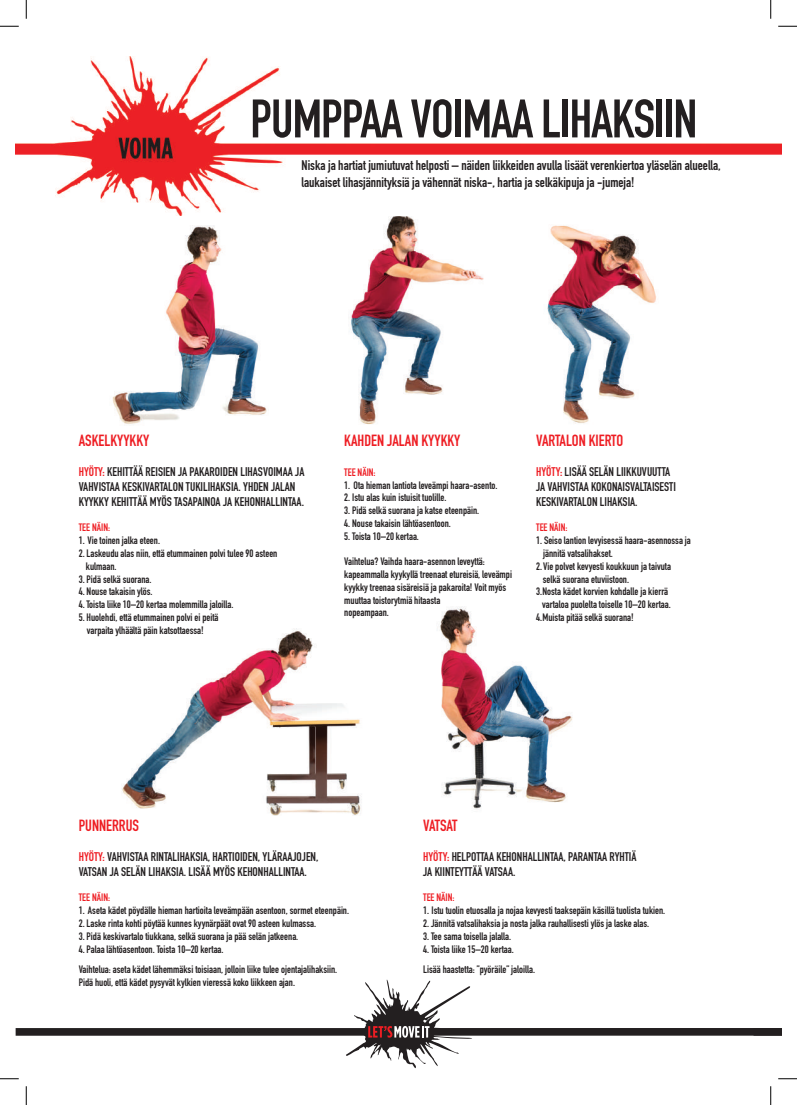
<style>
.page{position:relative;width:797px;height:1105px;background:#fff}
.page>*{position:absolute;margin:0;border:0;box-sizing:border-box;transform-origin:0 0}
.t1{font:53.25px "DIN Engschrift LT";letter-spacing:-.02em;color:#231f20}
.t2{font:16px "DIN Engschrift LT";color:#ee1d23}
.t3{font:13.75px/16.5px "DIN Engschrift LT";color:#231f20}
.t4{font:12.38px/14.9px "DIN Engschrift LT";color:#231f20}
.t5{font:10.62px/12.8px "DIN Engschrift LT";color:#231f20}
.t6{font:10.62px "DIN Engschrift LT";color:#ee1d23}
.s1{color:#ee1d23}
</style>
<div class="page">
<svg style="left:16px;top:979px;width:737px;height:90px"></svg>
<svg style="left:368px;top:1026px;width:61px;height:12px"></svg>
<svg style="left:753px;top:1028px;width:28px;height:8px"></svg>
<img style="left:350px;top:216px;width:134px;height:209px">
<img style="left:112px;top:225px;width:155px;height:199px">
<img style="left:122px;top:628px;width:240px;height:188px">
<img style="left:547px;top:225px;width:110px;height:199px">
<img style="left:440px;top:607px;width:133px;height:202px">
<img style="left:16px;top:57px;width:765px;height:158px">
<svg style="left:0;top:25px;width:19px;height:2px"></svg>
<svg style="left:778px;top:25px;width:19px;height:2px"></svg>
<svg style="left:0;top:1078px;width:19px;height:1px"></svg>
<svg style="left:778px;top:1078px;width:19px;height:1px"></svg>
<svg style="left:25px;top:0;width:2px;height:19px"></svg>
<svg style="left:25px;top:1086px;width:2px;height:19px"></svg>
<svg style="left:770px;top:0;width:1px;height:19px"></svg>
<svg style="left:770px;top:1086px;width:1px;height:19px"></svg>
<h1 class="t1" style="left:250px;top:87px;width:448px">PUMPPAA VOIMAA LIHAKSIIN</h1>
<p class="t3" style="left:301px;top:157px;width:421px">Niska ja hartiat jumiutuvat helposti – näiden liikkeiden avulla lisäät verenkiertoa yläselän alueella, laukaiset lihasjännityksiä ja vähennät niska-, hartia ja selkäkipuja ja -jumeja!</p>
<h2 class="t2" style="left:79px;top:431px;width:72px">ASKELKYYKKY</h2>
<p class="t4" style="left:79px;top:464px;width:227px"><span class="s1">HYÖTY:</span> KEHITTÄÄ REISIEN JA PAKAROIDEN LIHASVOIMAA JA<br>VAHVISTAA KESKIVARTALON TUKILIHAKSIA. YHDEN JALAN<br>KYYKKY KEHITTÄÄ MYÖS TASAPAINOA JA KEHONHALLINTAA.</p>
<p class="t6" style="left:79px;top:521px;width:33px">TEE NÄIN:</p>
<p class="t5" style="left:79px;top:534px;width:83px">1. Vie toinen jalka eteen.</p>
<p class="t5" style="left:86px;top:547px;width:193px;text-indent:-7px">2. Laskeudu alas niin, että etummainen polvi tulee 90 asteen kulmaan.</p>
<p class="t5" style="left:79px;top:572px;width:74px">3. Pidä selkä suorana.</p>
<p class="t5" style="left:79px;top:585px;width:75px">4. Nouse takaisin ylös.</p>
<p class="t5" style="left:79px;top:598px;width:156px">4. Toista liike 10–20 kertaa molemmilla jaloilla.</p>
<p class="t5" style="left:87px;top:611px;width:133px;text-indent:-8px">5. Huolehdi, että etummainen polvi ei peitä varpaita ylhäältä päin katsottaessa!</p>
<h2 class="t2" style="left:344px;top:431px;width:118px">KAHDEN JALAN KYYKKY</h2>
<p class="t6" style="left:344px;top:466px;width:33px">TEE NÄIN:</p>
<p class="t5" style="left:344px;top:479px;width:155px">1. Ota hieman lantiota leveämpi haara-asento.</p>
<p class="t5" style="left:344px;top:491px;width:104px">2. Istu alas kuin istuisit tuolille.</p>
<p class="t5" style="left:344px;top:504px;width:136px">3. Pidä selkä suorana ja katse eteenpäin.</p>
<p class="t5" style="left:344px;top:517px;width:108px">4. Nouse takaisin lähtöasentoon.</p>
<p class="t5" style="left:344px;top:530px;width:76px">5. Toista 10–20 kertaa.</p>
<p class="t5" style="left:344px;top:555px;width:169px">Vaihtelua? Vaihda haara-asennon leveyttä: kapeammalla kyykyllä treenaat etureisiä, leveämpi kyykky treenaa sisäreisiä ja pakaroita! Voit myös muuttaa toistorytmiä hitaasta<br>nopeampaan.</p>
<h2 class="t2" style="left:536px;top:431px;width:89px">VARTALON KIERTO</h2>
<p class="t4" style="left:536px;top:464px;width:141px"><span class="s1">HYÖTY:</span> LISÄÄ SELÄN LIIKKUVUUTTA<br>JA VAHVISTAA KOKONAISVALTAISESTI<br>KESKIVARTALON LIHAKSIA.</p>
<p class="t6" style="left:536px;top:521px;width:33px">TEE NÄIN:</p>
<p class="t5" style="left:543px;top:534px;width:149px;text-indent:-7px">1. Seiso lantion levyisessä haara-asennossa ja jännitä vatsalihakset.</p>
<p class="t5" style="left:542px;top:560px;width:130px;text-indent:-7px">2. Vie polvet kevyesti koukkuun ja taivuta selkä suorana etuviistoon.</p>
<p class="t5" style="left:536px;top:585px;width:136px;text-align:center">3. Nosta kädet korvien kohdalle ja kierrä vartaloa puolelta toiselle 10–20 kertaa.</p>
<p class="t5" style="left:536px;top:611px;width:99px">4. Muista pitää selkä suorana!</p>
<h2 class="t2" style="left:79px;top:816px;width:62px">PUNNERRUS</h2>
<p class="t4" style="left:79px;top:849px;width:241px"><span class="s1">HYÖTY:</span> VAHVISTAA RINTALIHAKSIA, HARTIOIDEN, YLÄRAAJOJEN,<br>VATSAN JA SELÄN LIHAKSIA. LISÄÄ MYÖS KEHONHALLINTAA.</p>
<p class="t6" style="left:79px;top:891px;width:33px">TEE NÄIN:</p>
<p class="t5" style="left:79px;top:904px;width:272px">1. Aseta kädet pöydälle hieman hartioita leveämpään asentoon, sormet eteenpäin.</p>
<p class="t5" style="left:79px;top:917px;width:239px">2. Laske rinta kohti pöytää kunnes kyynärpäät ovat 90 asteen kulmassa.</p>
<p class="t5" style="left:79px;top:930px;width:221px">3. Pidä keskivartalo tiukkana, selkä suorana ja pää selän jatkeena.</p>
<p class="t5" style="left:79px;top:939px;width:260px;line-height:20.2px">4. Palaa lähtöasentoon. Toista 10–20 kertaa.<br>Vaihtelua: aseta kädet lähemmäksi toisiaan, jolloin liike tulee ojentajalihaksiin.</p>
<p class="t5" style="left:79px;top:976px;width:218px">Pidä huoli, että kädet pysyvät kylkien vieressä koko liikkeen ajan.</p>
<h2 class="t2" style="left:423px;top:816px;width:36px">VATSAT</h2>
<p class="t4" style="left:423px;top:849px;width:215px"><span class="s1">HYÖTY:</span> HELPOTTAA KEHONHALLINTAA, PARANTAA RYHTIÄ<br>JA KIINTEYTTÄÄ VATSAA.</p>
<p class="t6" style="left:423px;top:891px;width:33px">TEE NÄIN:</p>
<p class="t5" style="left:423px;top:904px;width:243px">1. Istu tuolin etuosalla ja nojaa kevyesti taaksepäin käsillä tuolista tukien.</p>
<p class="t5" style="left:423px;top:917px;width:227px">2. Jännitä vatsalihaksia ja nosta jalka rauhallisesti ylös ja laske alas.</p>
<p class="t5" style="left:423px;top:930px;width:89px">3. Tee sama toisella jalalla.</p>
<p class="t5" style="left:423px;top:939px;width:113px;line-height:20.2px">4. Toista liike 15–20 kertaa.<br>Lisää haastetta: ”pyöräile” jaloilla.</p>
</div>
